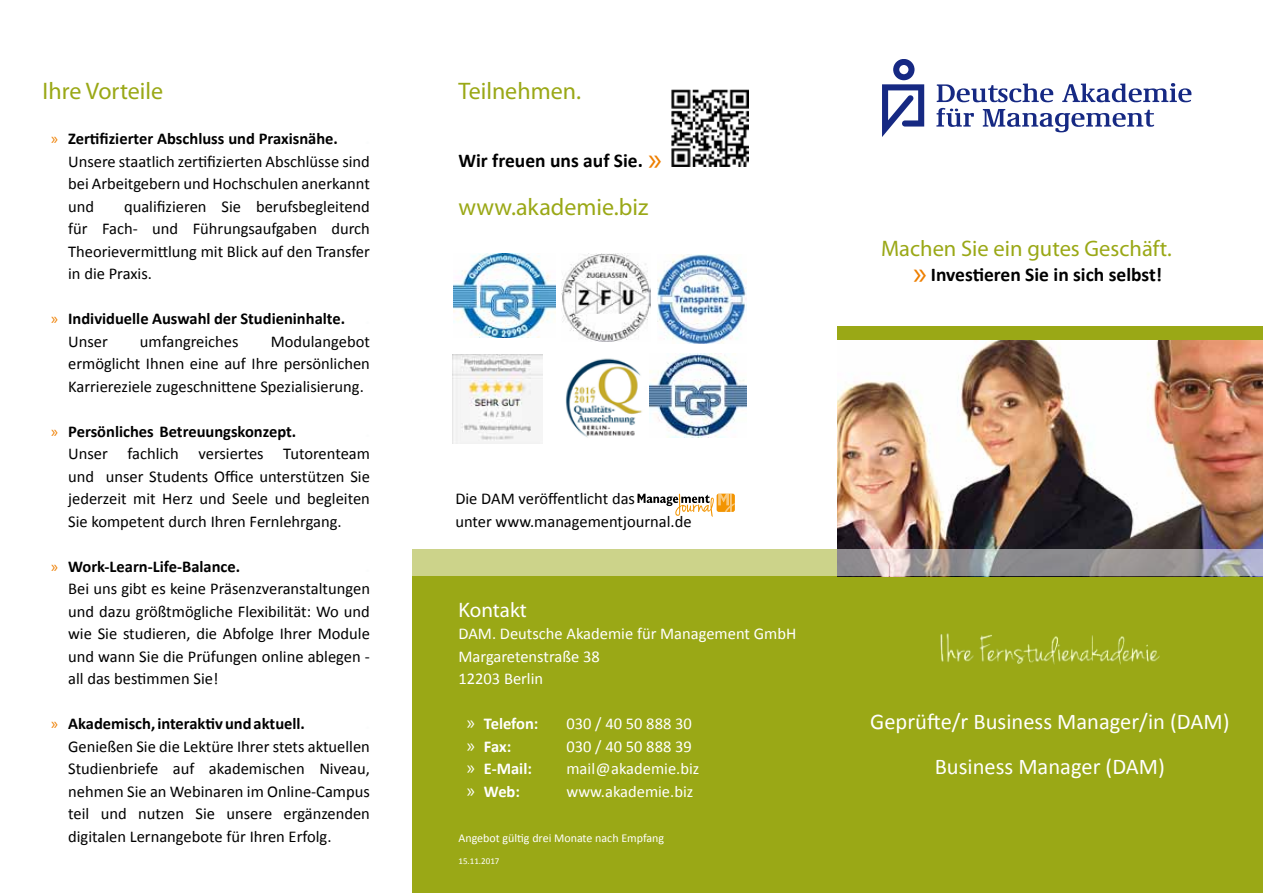
<style>
.page{position:relative;width:1263px;height:893px;background:#fff}
.page>*{position:absolute;margin:0;border:0;box-sizing:border-box;transform-origin:0 0}
.t1{font:24px "Myriad Pro";color:#9aa816}
.t2{font:22.5px/45px "Calibri";color:#fff;text-align:center}
.t3{font:22.5px "Myriad Pro";color:#9aa816}
.t4{font:21px "Myriad Pro";color:#fff}
.t5{font:700 19.5px "Calibri";color:#000}
.t6{font:16.5px/22.5px "Calibri";color:#000}
.t7{font:16.5px/22.5px "Calibri";color:#fff}
.t8{font:700 16.5px/22.5px "Calibri";color:#000}
.t9{font:700 16.5px "Calibri";color:#fff}
.t10{font:12px "Calibri";color:#fff}
.t11{font:9px "Calibri";color:#fff}
.s1{font-family:"Myriad Pro";color:#ee7f00}
.s2{font-weight:700}
.s3{font-family:"Myriad Pro";font-weight:400;color:#ee7f00}
.s4{color:#fbfcfc}
.s5{font-weight:400}
.s6{font-family:"Myriad Pro";font-weight:400;font-size:33px;color:#ee7f00}
.s7{font-family:"Myriad Pro";font-weight:400;font-size:19.5px}
</style>
<div class="page">
<div style="left:412px;top:549px;width:438px;height:344px;background:#9aa816"></div>
<div style="left:838px;top:326px;width:425px;height:567px;background:#9aa816"></div>
<img style="left:941px;top:634px;width:218px;height:31px">
<img style="left:838px;top:340px;width:425px;height:209px">
<svg style="left:412px;top:549px;width:851px;height:27px;background:#b5b794"></svg>
<svg style="left:937px;top:83px;width:116px;height:19px"></svg>
<svg style="left:1062px;top:83px;width:129px;height:19px"></svg>
<svg style="left:936px;top:108px;width:38px;height:19px"></svg>
<svg style="left:983px;top:109px;width:171px;height:23px"></svg>
<svg style="left:882px;top:59px;width:42px;height:78px"></svg>
<img style="left:671px;top:90px;width:77px;height:77px">
<svg style="left:637px;top:494px;width:98px;height:23px"></svg>
<img style="left:453px;top:253px;width:102px;height:84px">
<img style="left:561px;top:254px;width:90px;height:87px">
<img style="left:657px;top:254px;width:89px;height:90px">
<img style="left:565px;top:358px;width:77px;height:80px">
<img style="left:453px;top:354px;width:89px;height:90px">
<img style="left:649px;top:353px;width:97px;height:84px">
<h1 class="t1" style="left:43px;top:76px;width:122px">Ihre Vorteile</h1>
<p class="t6" style="left:68px;top:127px;width:303px;text-indent:-17px"><span class="s1">»</span> <span class="s2">Zertifizierter Abschluss und Praxisnähe.<br></span>Unsere staatlich zertifizierten Abschlüsse sind bei Arbeitgebern und Hochschulen anerkannt und</p>
<p class="t6" style="left:68px;top:194px;width:303px;text-align:justify;text-indent:56px">qualifizieren Sie berufsbegleitend für Fach- und Führungsaufgaben durch Theorievermittlung mit Blick auf den Transfer in die Praxis.</p>
<p class="t8" style="left:68px;top:307px;width:303px;text-indent:-17px"><span class="s3">»</span> Individuelle Auswahl der Studieninhalte. <span class="s4">.<br></span><span class="s5">Unser</span></p>
<p class="t6" style="left:140px;top:329px;width:100px">umfangreiches</p>
<p class="t6" style="left:68px;top:329px;width:303px;text-align:justify;text-indent:203px">Modulangebot ermöglicht Ihnen eine auf Ihre persönlichen Karriereziele zugeschnittene Spezialisierung.</p>
<p class="t6" style="left:68px;top:419px;width:303px;text-indent:-17px"><span class="s1">»</span> <span class="s2">Persönliches Betreuungskonzept.<br></span>Unser fachlich versiertes Tutorenteam und unser Students Office unterstützen Sie jederzeit mit Herz und Seele und begleiten Sie kompetent durch Ihren Fernlehrgang.</p>
<p class="t6" style="left:68px;top:554px;width:303px;text-indent:-17px"><span class="s1">»</span> <span class="s2">Work-Learn-Life-Balance.<br></span>Bei uns gibt es keine Präsenzveranstaltungen und dazu größtmögliche Flexibilität: Wo und wie Sie studieren, die Abfolge Ihrer Module und wann Sie die Prüfungen online ablegen - all das bestimmen Sie!</p>
<p class="t6" style="left:68px;top:712px;width:303px;text-indent:-17px"><span class="s1">»</span> <span class="s2">Akademisch, interaktiv und aktuell.<br></span>Genießen Sie die Lektüre Ihrer stets aktuellen Studienbriefe auf akademischen Niveau, nehmen Sie an Webinaren im Online-Campus teil und nutzen Sie unsere ergänzenden digitalen Lernangebote für Ihren Erfolg.</p>
<h1 class="t1" style="left:458px;top:76px;width:124px">Teilnehmen.</h1>
<p class="t5" style="left:458px;top:146px;width:205px">Wir freuen uns auf Sie. <span class="s6">»</span></p>
<h1 class="t1" style="left:458px;top:192px;width:191px">www.akademie.biz</h1>
<h2 class="t3" style="left:881px;top:234px;width:292px">Machen Sie ein gutes Geschäft.</h2>
<p class="t5" style="left:913px;top:261px;width:251px"><span class="s6">»</span> Investieren Sie in sich selbst!</p>
<p class="t6" style="left:455px;top:487px;width:238px">Die DAM veröffentlicht das<br>unter www.managementjournal.de</p>
<p class="t4" style="left:458px;top:597px;width:70px">Kontakt</p>
<p class="t7" style="left:458px;top:622px;width:339px">DAM. Deutsche Akademie für Management GmbH<br>Margaretenstraße 38<br>12203 Berlin</p>
<p class="t9" style="left:467px;top:712px;width:73px"><span class="s7">»</span> Telefon:</p>
<p class="t7" style="left:566px;top:712px;width:127px">030 / 40 50 888 30</p>
<p class="t9" style="left:467px;top:734px;width:46px"><span class="s7">»</span> Fax:</p>
<p class="t7" style="left:566px;top:734px;width:127px">030 / 40 50 888 39</p>
<p class="t9" style="left:467px;top:757px;width:67px"><span class="s7">»</span> E-Mail:</p>
<p class="t7" style="left:566px;top:757px;width:134px">mail@akademie.biz</p>
<p class="t9" style="left:467px;top:779px;width:55px"><span class="s7">»</span> Web:</p>
<p class="t7" style="left:566px;top:779px;width:128px">www.akademie.biz</p>
<p class="t10" style="left:458px;top:829px;width:207px">Angebot gültig drei Monate nach Empfang</p>
<p class="t11" style="left:458px;top:855px;width:43px">15.11.2017</p>
<h2 class="t2" style="left:870px;top:698px;width:361px">Geprüfte/r Business Manager/in (DAM)<br>Business Manager (DAM)</h2>
</div>
